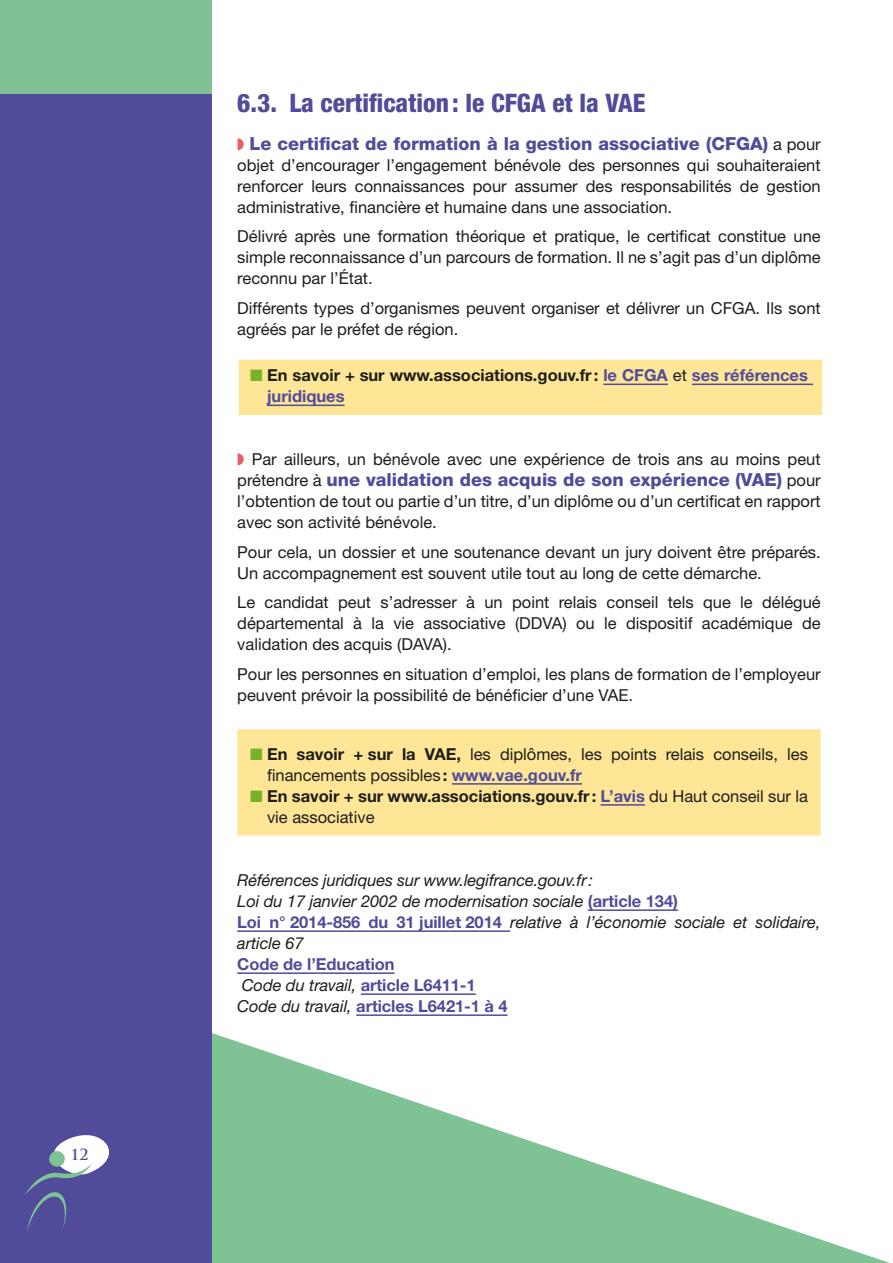
<style>
.page{position:relative;width:893px;height:1263px;background:#fff}
.page>*{position:absolute;margin:0;border:0;box-sizing:border-box;transform-origin:0 0}
.t1{font:800 condensed 25.5px "Helvetica Neue LT Std";color:#504c9a}
.t2{font:800 18px "Helvetica Neue LT Std";color:#504c9a}
.t3{font:16.5px/21px "Helvetica Neue LT Std";color:#1d1d1b}
.t4{font:italic 16.5px/21px "Helvetica Neue LT Std";letter-spacing:-.005em;color:#1d1d1b}
.t5{font:700 16.5px/21px "Helvetica Neue LT Std";color:#1d1d1b}
.t6{font:700 16.5px/21px "Helvetica Neue LT Std";letter-spacing:-.005em;color:#504c9a}
.t7{font:700 15px "Trajan Pro";color:#504c9a}
.s1{color:#eb5c64}
.s2{font-weight:400;font-size:16.5px;color:#1d1d1b}
.s3{color:#77b32a}
.s4{color:#504c9a}
.s5{font-weight:400}
.s6{font-weight:700}
.s7{font-weight:700;color:#504c9a}
.s8{font-weight:700;font-style:normal;color:#504c9a}
.s9{font-weight:400;font-style:italic;color:#1d1d1b}
</style>
<div class="page">
<div style="left:239px;top:360px;width:583px;height:55px;background:#ffe596"></div>
<div style="left:237px;top:729px;width:584px;height:107px;background:#ffe596;border:2px solid #ffe596"></div>
<hr style="left:603px;top:384px;width:65px;height:1px;background:#504c9a">
<hr style="left:692px;top:384px;width:121px;height:1px;background:#504c9a">
<hr style="left:267px;top:405px;width:78px;height:1px;background:#504c9a">
<hr style="left:452px;top:783px;width:130px;height:2px;background:#504c9a">
<hr style="left:601px;top:804px;width:44px;height:2px;background:#504c9a">
<hr style="left:588px;top:909px;width:90px;height:2px;background:#504c9a">
<hr style="left:237px;top:930px;width:273px;height:2px;background:#504c9a">
<hr style="left:237px;top:972px;width:158px;height:2px;background:#504c9a">
<hr style="left:361px;top:993px;width:115px;height:2px;background:#504c9a">
<hr style="left:356px;top:1014px;width:151px;height:2px;background:#504c9a">
<svg style="left:212px;top:1033px;width:678px;height:230px"></svg>
<div style="left:0;top:0;width:212px;height:1263px;background:#504c9a"></div>
<div style="left:0;top:0;width:212px;height:94px;background:#7fc395"></div>
<svg style="left:25px;top:1135px;width:84px;height:96px"></svg>
<p class="t7" style="left:71px;top:1145px;width:19px">12</p>
<h1 class="t1" style="left:237px;top:87px;width:408px">6.3. La certification: le CFGA et la VAE</h1>
<p class="t2" style="left:237px;top:133px;width:585px"><span class="s1">◗</span> Le certificat de formation à la gestion associative (CFGA) <span class="s2">a pour</span></p>
<p class="t3" style="left:237px;top:154px;width:585px;text-align:justify">objet d’encourager l’engagement bénévole des personnes qui souhaiteraient renforcer leurs connaissances pour assumer des responsabilités de gestion administrative, financière et humaine dans une association.</p>
<p class="t3" style="left:237px;top:226px;width:585px;text-align:justify">Délivré après une formation théorique et pratique, le certificat constitue une simple reconnaissance d’un parcours de formation. Il ne s’agit pas d’un diplôme reconnu par l’État.</p>
<p class="t3" style="left:237px;top:297px;width:585px">Différents types d’organismes peuvent organiser et délivrer un CFGA. Ils sont agréés par le préfet de région.</p>
<p class="t5" style="left:267px;top:365px;width:542px;text-indent:-17px"><span class="s3">■</span> En savoir + sur www.associations.gouv.fr: <span class="s4">le CFGA</span> <span class="s5">et</span> <span class="s4">ses références juridiques</span></p>
<p class="t3" style="left:237px;top:449px;width:585px"><span class="s1">◗</span> Par ailleurs, un bénévole avec une expérience de trois ans au moins peut</p>
<p class="t2" style="left:237px;top:469px;width:585px"><span class="s2">prétendre à</span> une validation des acquis de son expérience (VAE) <span class="s2">pour</span></p>
<p class="t3" style="left:237px;top:491px;width:585px">l’obtention de tout ou partie d’un titre, d’un diplôme ou d’un certificat en rapport avec son activité bénévole.</p>
<p class="t3" style="left:237px;top:541px;width:585px">Pour cela, un dossier et une soutenance devant un jury doivent être préparés.<br>Un accompagnement est souvent utile tout au long de cette démarche.</p>
<p class="t3" style="left:237px;top:592px;width:585px;text-align:justify">Le candidat peut s’adresser à un point relais conseil tels que le délégué départemental à la vie associative (DDVA) ou le dispositif académique de validation des acquis (DAVA).</p>
<p class="t3" style="left:237px;top:663px;width:585px">Pour les personnes en situation d’emploi, les plans de formation de l’employeur peuvent prévoir la possibilité de bénéficier d’une VAE.</p>
<p class="t3" style="left:267px;top:743px;width:542px;text-indent:-17px"><span class="s3">■</span> <span class="s6">En savoir + sur la VAE,</span> les diplômes, les points relais conseils, les financements possibles<span class="s6">:</span> <span class="s7">www.vae.gouv.fr</span></p>
<p class="t5" style="left:267px;top:785px;width:542px;text-indent:-17px"><span class="s3">■</span> En savoir + sur www.associations.gouv.fr: <span class="s4">L’avis</span> <span class="s5">du Haut conseil sur la vie associative</span></p>
<p class="t4" style="left:237px;top:869px;width:585px">Références juridiques sur www.legifrance.gouv.fr:<br>Loi du 17 janvier 2002 de modernisation sociale <span class="s8">(article 134)<br>Loi n° 2014-856 du 31 juillet 2014</span> relative à l’économie sociale et solidaire, article 67</p>
<p class="t6" style="left:237px;top:953px;width:272px">Code de l’Education<br><span class="s9">Code du travail,</span> article L6411-1<br><span class="s9">Code du travail,</span> articles L6421-1 à 4</p>
</div>
